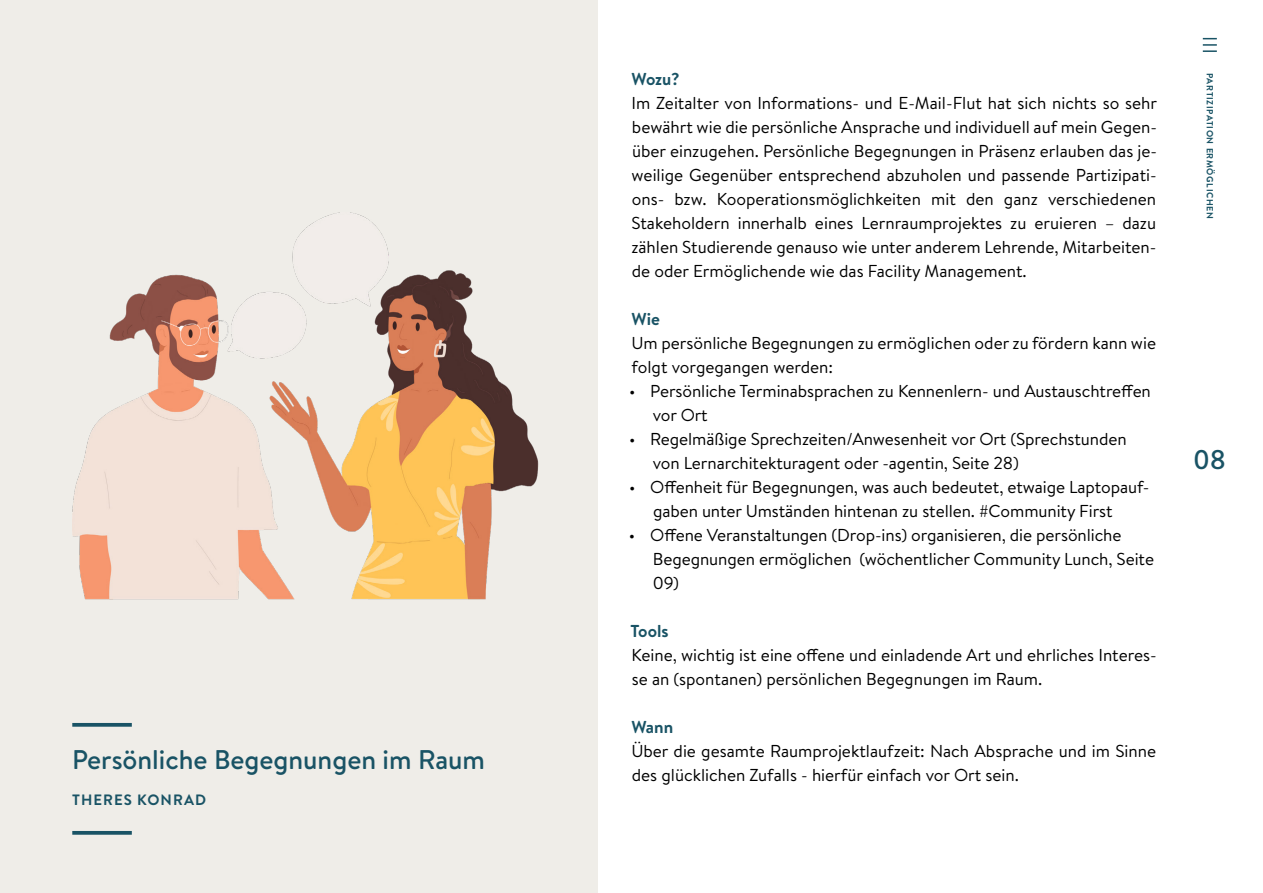
<style>
.page{position:relative;width:1263px;height:893px;background:#fff}
.page>*{position:absolute;margin:0;border:0;box-sizing:border-box;transform-origin:0 0}
.t1{font:500 27px "Brandon Text";color:#195365}
.t2{font:17.25px/24px "Brandon Text";letter-spacing:-.005em;color:#000}
.t3{font:700 17.25px "Brandon Text";color:#195365}
.t4{font:700 15px "Brandon Text";letter-spacing:.07em;color:#195365}
.t5{font:700 9px "Brandon Text";letter-spacing:.07em;color:#195365}
</style>
<div class="page">
<div style="left:0;top:0;width:597px;height:893px;background:#efede8"></div>
<svg style="left:72px;top:723px;width:60px;height:4px"></svg>
<svg style="left:72px;top:831px;width:60px;height:4px"></svg>
<img style="left:72px;top:212px;width:466px;height:387px">
<svg style="left:1203px;top:38px;width:14px;height:14px"></svg>
<h1 class="t1" style="left:72px;top:741px;width:415px">Persönliche Begegnungen im Raum</h1>
<p class="t4" style="left:72px;top:790px;width:136px">THERES KONRAD</p>
<p class="t3" style="left:631px;top:67px;width:50px">Wozu?</p>
<p class="t2" style="left:631px;top:91px;width:527px;text-align:justify">Im Zeitalter von Informations- und E-Mail-Flut hat sich nichts so sehr bewährt wie die persönliche Ansprache und individuell auf mein Gegen&shy;über einzugehen. Persönliche Begegnungen in Präsenz erlauben das je&shy;weilige Gegenüber entsprechend abzuholen und passende Partizipati&shy;ons- bzw. Kooperationsmöglichkeiten mit den ganz verschiedenen Stakeholdern innerhalb eines Lernraumprojektes zu eruieren – dazu zählen Studierende genauso wie unter anderem Lehrende, Mitarbeiten&shy;de oder Ermöglichende wie das Facility Management.</p>
<p class="t3" style="left:631px;top:307px;width:30px">Wie</p>
<p class="t2" style="left:631px;top:331px;width:526px">Um persönliche Begegnungen zu ermöglichen oder zu fördern kann wie folgt vorgegangen werden:</p>
<p class="t2" style="left:653px;top:379px;width:500px;text-indent:-24px">• Persönliche Terminabsprachen zu Kennenlern- und Austauschtreffen vor Ort</p>
<p class="t2" style="left:653px;top:427px;width:476px;text-indent:-24px">• Regelmäßige Sprechzeiten/Anwesenheit vor Ort (Sprechstunden von Lernarchitekturagent oder -agentin, Seite 28)</p>
<p class="t2" style="left:653px;top:475px;width:498px;text-indent:-24px">• Offenheit für Begegnungen, was auch bedeutet, etwaige Laptopauf&shy;gaben unter Umständen hintenan zu stellen. #Community First</p>
<p class="t2" style="left:653px;top:523px;width:503px;text-indent:-24px">• Offene Veranstaltungen (Drop-ins) organisieren, die persönliche<br>Begegnungen ermöglichen (wöchentlicher Community Lunch, Seite<br>09)</p>
<p class="t3" style="left:631px;top:619px;width:39px">Tools</p>
<p class="t2" style="left:631px;top:643px;width:527px">Keine, wichtig ist eine offene und einladende Art und ehrliches Interes&shy;se an (spontanen) persönlichen Begegnungen im Raum.</p>
<p class="t3" style="left:631px;top:715px;width:43px">Wann</p>
<p class="t2" style="left:631px;top:739px;width:526px">Über die gesamte Raumprojektlaufzeit: Nach Absprache und im Sinne des glücklichen Zufalls - hierfür einfach vor Ort sein.</p>
<p class="t5" style="left:1216px;top:73px;width:147px;rotate:90deg">PARTIZIPATION ERMÖGLICHEN</p>
<h1 class="t1" style="left:1193px;top:441px;width:34px">08</h1>
</div>
